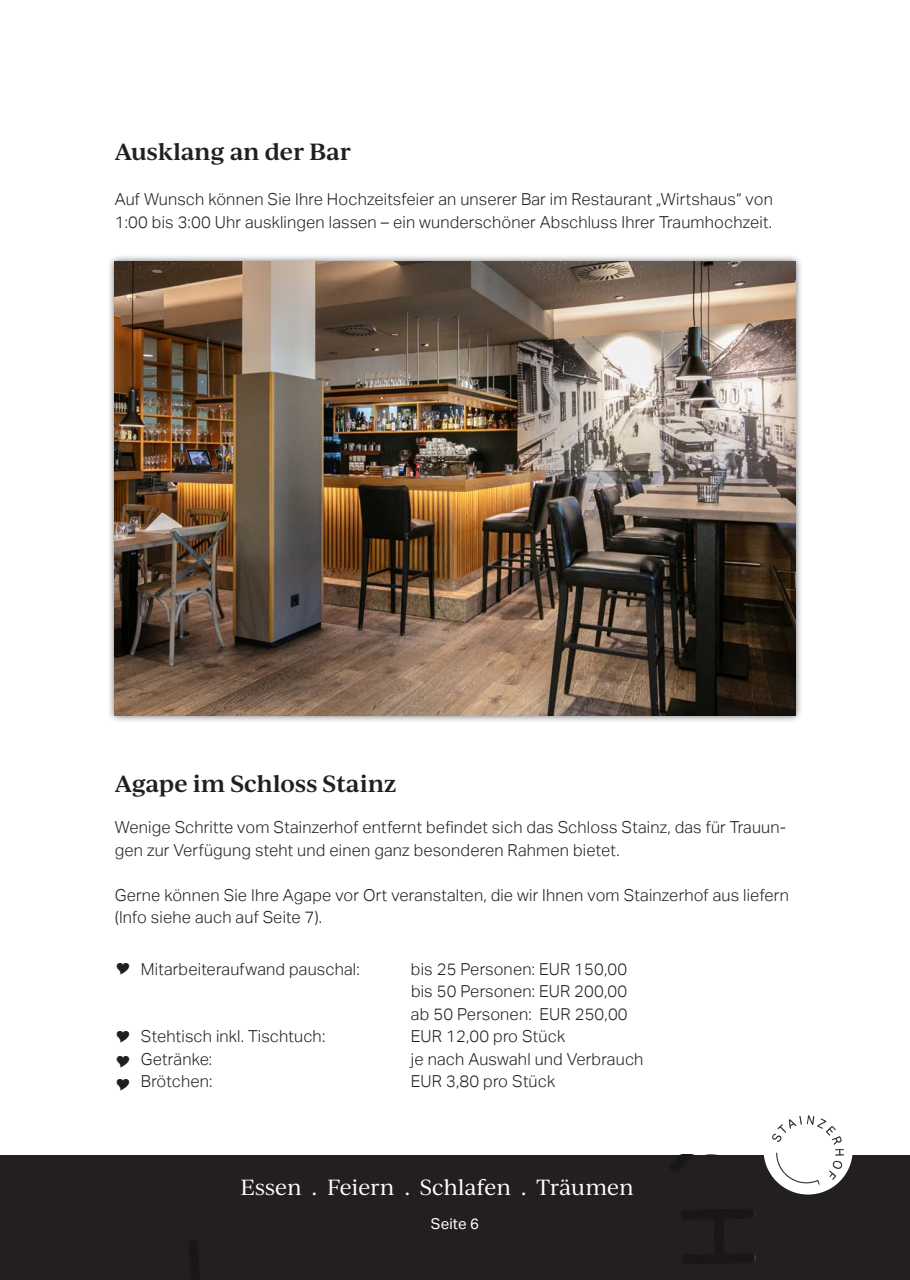
<style>
.page{position:relative;width:910px;height:1280px;background:#fff}
.page>*{position:absolute;margin:0;border:0;box-sizing:border-box;transform-origin:0 0}
.t1{font:600 22.5px "Ivy Journal";letter-spacing:-.015em;color:#231f20}
.t2{font:21px "Ivy Journal";color:#fff}
.t3{font:300 16.5px/22.5px "Aktiv Grotesk";letter-spacing:.01em;color:#231f20}
.t4{font:15px "Aktiv Grotesk";letter-spacing:.01em;color:#fff}
</style>
<div class="page">
<div style="left:0;top:1155px;width:910px;height:125px;background:#231f20"></div>
<img style="left:189px;top:1155px;width:567px;height:125px">
<img style="left:763px;top:1115px;width:90px;height:80px">
<div style="left:107px;top:254px;width:696px;height:469px;background:#231f20;opacity:.75"></div>
<img style="left:115px;top:262px;width:680px;height:453px">
<p class="t1" style="left:115px;top:135px;width:237px">Ausklang an der Bar</p>
<p class="t3" style="left:115px;top:188px;width:660px">Auf Wunsch können Sie Ihre Hochzeitsfeier an unserer Bar im Restaurant „Wirtshaus“ von</p>
<p class="t3" style="left:115px;top:211px;width:659px">1:00 bis 3:00 Uhr ausklingen lassen – ein wunderschöner Abschluss Ihrer Traumhochzeit.</p>
<p class="t1" style="left:115px;top:766px;width:283px">Agape im Schloss Stainz</p>
<p class="t3" style="left:115px;top:816px;width:673px">Wenige Schritte vom Stainzerhof entfernt befindet sich das Schloss Stainz, das für Trauun&shy;gen zur Verfügung steht und einen ganz besonderen Rahmen bietet.</p>
<p class="t3" style="left:115px;top:884px;width:676px">Gerne können Sie Ihre Agape vor Ort veranstalten, die wir Ihnen vom Stainzerhof aus liefern (Info siehe auch auf Seite 7).</p>
<p class="t3" style="left:141px;top:958px;width:220px">Mitarbeiteraufwand pauschal:</p>
<p class="t3" style="left:411px;top:958px;width:218px">bis 25 Personen: EUR 150,00</p>
<p class="t3" style="left:411px;top:980px;width:218px">bis 50 Personen: EUR 200,00</p>
<p class="t3" style="left:411px;top:1003px;width:218px">ab 50 Personen: EUR 250,00</p>
<p class="t3" style="left:141px;top:1025px;width:186px">Stehtisch inkl. Tischtuch:</p>
<p class="t3" style="left:411px;top:1025px;width:156px">EUR 12,00 pro Stück</p>
<p class="t3" style="left:141px;top:1048px;width:73px">Getränke:</p>
<p class="t3" style="left:411px;top:1048px;width:234px">je nach Auswahl und Verbrauch</p>
<p class="t3" style="left:141px;top:1070px;width:73px">Brötchen:</p>
<p class="t3" style="left:411px;top:1070px;width:146px">EUR 3,80 pro Stück</p>
<p class="t2" style="left:241px;top:1173px;width:395px">Essen . Feiern . Schlafen . Träumen</p>
<p class="t4" style="left:431px;top:1215px;width:50px">Seite 6</p>
</div>
